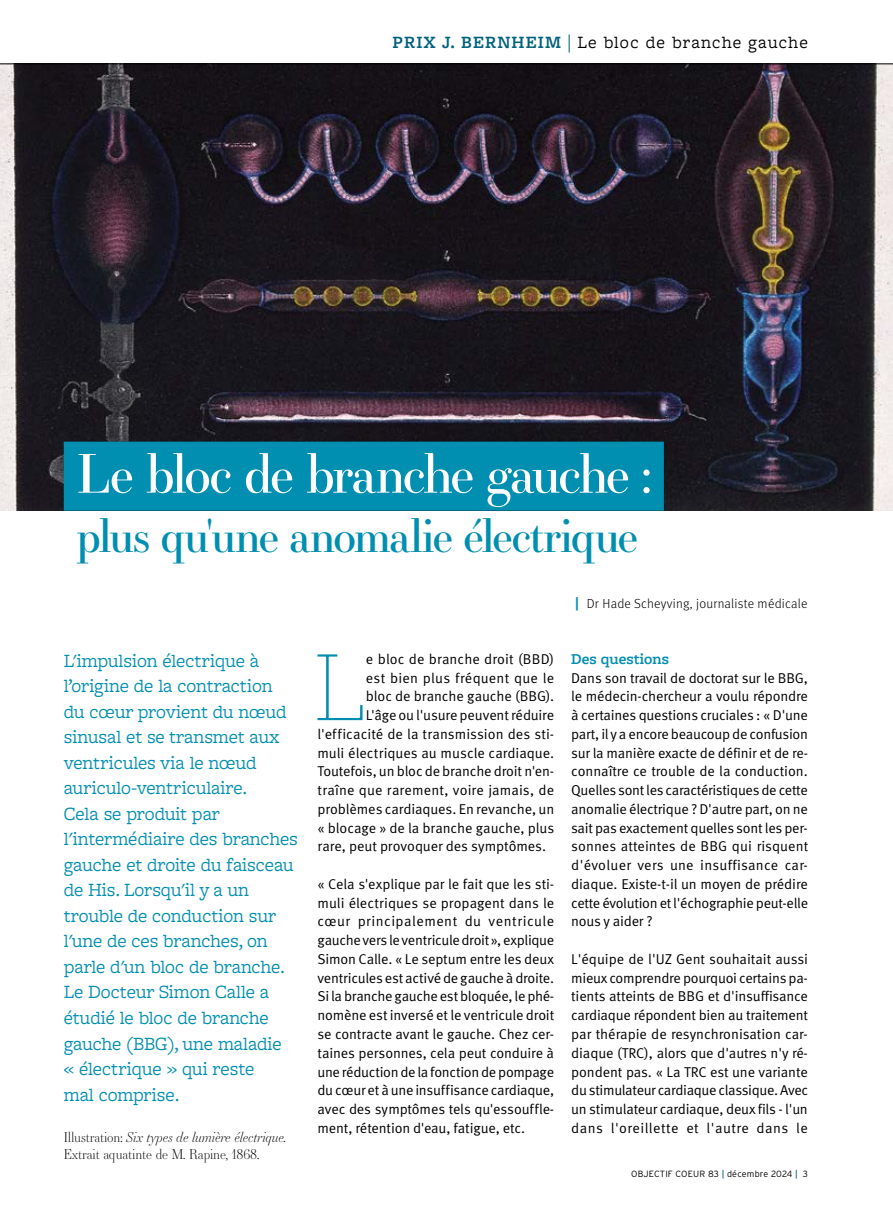
<style>
.page{position:relative;width:893px;height:1212px;background:#fff}
.page>*{position:absolute;margin:0;border:0;box-sizing:border-box;transform-origin:0 0}
.t1{font:100 99px "Jubilat";color:#008eb1}
.t2{font:52.5px "Essonnes Display";letter-spacing:-.05em;color:#fff}
.t3{font:45px "Essonnes Display";letter-spacing:-.04em;color:#008eb1}
.t4{font:19.5px/25.5px "Freight Macro Pro";letter-spacing:-.01em;color:#008eb1}
.t5{font:18px "Freight Macro Pro";letter-spacing:.05em;color:#000}
.t6{font:600 15.75px "Freight Macro Pro";color:#008eb1}
.t7{font:14.25px/18.8px "Meta Pro Norm";letter-spacing:-.005em;color:#000;text-align:justify}
.t8{font:300 13.5px/16.2px "Essonnes Display";letter-spacing:-.01em;color:#000}
.t9{font:300 13.2px "Meta Pro";letter-spacing:.02em;color:#000}
.t10{font:300 9px "Interstate";letter-spacing:.02em;color:#000}
.s1{font-weight:600;color:#00627d}
.s2{font-family:"Source Serif 4 Display";font-weight:700;color:#00627d}
.s3{font-style:italic}
.s4{font-family:"Interstate";font-weight:700;font-size:13.5px;color:#008eb1}
.s5{font-weight:400;color:#00627d}
</style>
<div class="page">
<img style="left:0;top:65px;width:893px;height:445px">
<hr style="left:0;top:64px;width:893px;height:1px;background:#000">
<div style="left:64px;top:442px;width:600px;height:69px;background:#008eb1"></div>
<p class="t5" style="left:393px;top:30px;width:417px"><span class="s1">PRIX J. BERNHEIM</span> <span class="s2">|</span> Le bloc de branche gauche</p>
<h2 class="t2" style="left:77px;top:437px;width:577px">Le bloc de branche gauche :</h2>
<h3 class="t3" style="left:77px;top:504px;width:563px">plus qu'une anomalie électrique</h3>
<p class="t4" style="left:64px;top:647px;width:236px">L'impulsion électrique à l’origine de la contraction du cœur provient du nœud sinusal et se transmet aux ventricules via le nœud auriculo-ventriculaire.<br>Cela se produit par l'intermédiaire des branches gauche et droite du faisceau de His. Lorsqu'il y a un trouble de conduction sur l'une de ces branches, on parle d'un bloc de branche.<br>Le Docteur Simon Calle a étudié le bloc de branche gauche (BBG), une maladie<br>« électrique » qui reste<br>mal comprise.</p>
<h1 class="t1" style="left:315px;top:626px;width:53px">L</h1>
<p class="t7" style="left:366px;top:649px;width:190px">e bloc de branche droit (BBD)</p>
<p class="t7" style="left:366px;top:667px;width:190px">est bien plus fréquent que le</p>
<p class="t7" style="left:366px;top:686px;width:190px">bloc de branche gauche (BBG).</p>
<p class="t7" style="left:366px;top:705px;width:190px">L'âge ou l'usure peuvent réduire</p>
<p class="t7" style="left:317px;top:724px;width:238px">l'efficacité de la transmission des sti-</p>
<p class="t7" style="left:317px;top:742px;width:238px">muli électriques au muscle cardiaque.</p>
<p class="t7" style="left:317px;top:761px;width:238px">Toutefois, un bloc de branche droit n'en-</p>
<p class="t7" style="left:317px;top:780px;width:238px">traîne que rarement, voire jamais, de</p>
<p class="t7" style="left:317px;top:799px;width:238px">problèmes cardiaques. En revanche, un</p>
<p class="t7" style="left:317px;top:817px;width:238px">« blocage » de la branche gauche, plus</p>
<p class="t7" style="left:317px;top:836px;width:230px">rare, peut provoquer des symptômes.</p>
<p class="t7" style="left:317px;top:874px;width:238px">« Cela s'explique par le fait que les sti&shy;muli électriques se propagent dans le cœur principalement du ventricule gauche vers le ventricule droit », explique Simon Calle. « Le septum entre les deux ventricules est activé de gauche à droite.<br>Si la branche gauche est bloquée, le phé&shy;nomène est inversé et le ventricule droit se contracte avant le gauche. Chez cer&shy;taines personnes, cela peut conduire à une réduction de la fonction de pompage du cœur et à une insuffisance cardiaque, avec des symptômes tels qu'essouffle&shy;ment, rétention d'eau, fatigue, etc.</p>
<p class="t8" style="left:64px;top:1129px;width:224px">Illustration: <span class="s3">Six types de lumière électrique.<br></span>Extrait aquatinte de M. Rapine, 1868.</p>
<p class="t9" style="left:575px;top:594px;width:234px"><span class="s4">|</span> Dr Hade Scheyving, journaliste médicale</p>
<p class="t6" style="left:571px;top:648px;width:99px">Des questions</p>
<p class="t7" style="left:571px;top:667px;width:238px">Dans son travail de doctorat sur le BBG, le médecin-chercheur a voulu répondre à certaines questions cruciales : « D'une part, il y a encore beaucoup de confusion sur la manière exacte de définir et de re&shy;connaître ce trouble de la conduction.<br>Quelles sont les caractéristiques de cette anomalie électrique ? D'autre part, on ne sait pas exactement quelles sont les per&shy;sonnes atteintes de BBG qui risquent d'évoluer vers une insuffisance car&shy;diaque. Existe-t-il un moyen de prédire cette évolution et l'échographie peut-elle nous y aider ?</p>
<p class="t7" style="left:571px;top:949px;width:238px">L'équipe de l'UZ Gent souhaitait aussi mieux comprendre pourquoi certains pa&shy;tients atteints de BBG et d'insuffisance cardiaque répondent bien au traitement par thérapie de resynchronisation car&shy;diaque (TRC), alors que d'autres n'y ré&shy;pondent pas. « La TRC est une variante du stimulateur cardiaque classique. Avec un stimulateur cardiaque, deux fils - l'un dans l'oreillette et l'autre dans le</p>
<p class="t10" style="left:631px;top:1168px;width:178px">OBJECTIF COEUR 83 <span class="s5">|</span> décembre 2024 <span class="s5">|</span> 3</p>
</div>
